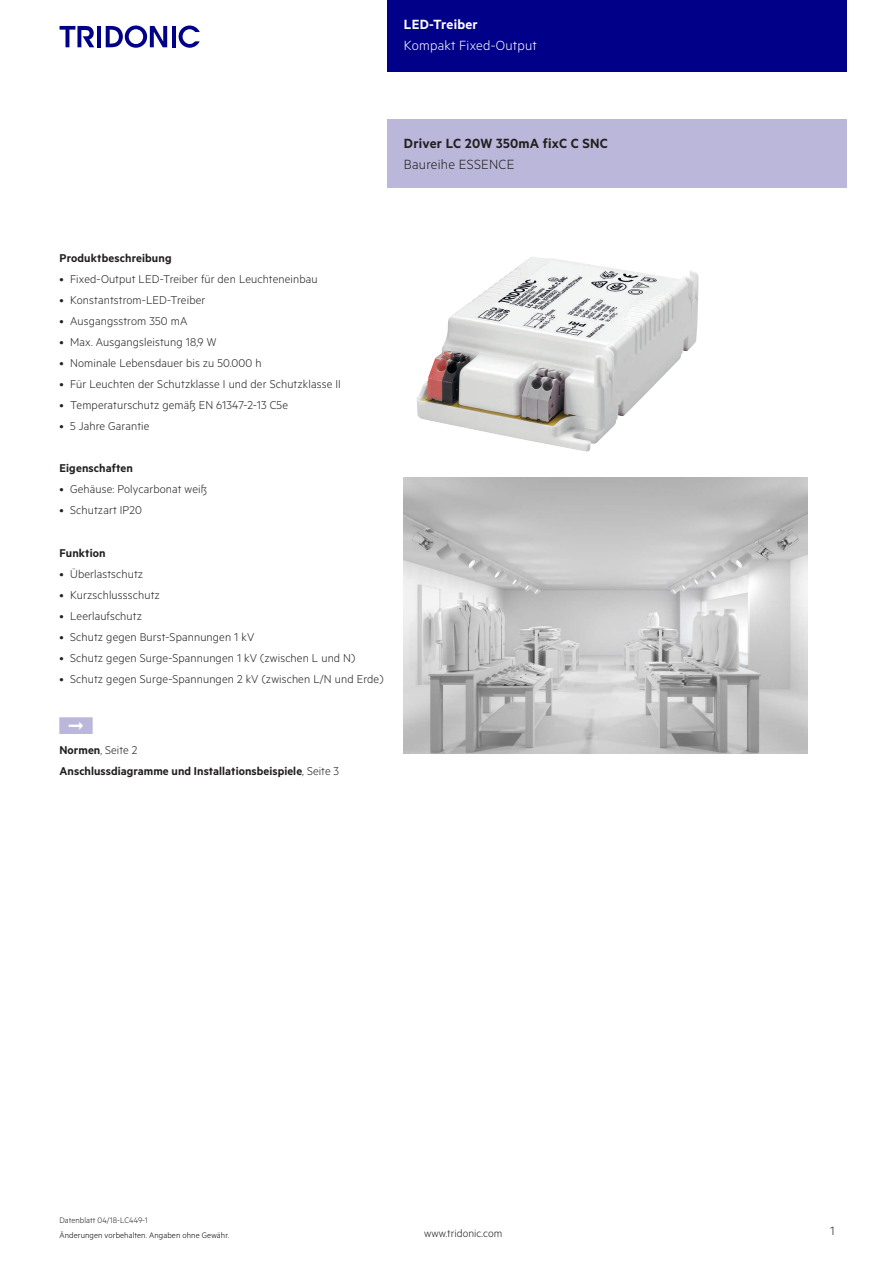
<style>
.page{position:relative;width:893px;height:1263px;background:#fff}
.page>*{position:absolute;margin:0;border:0;box-sizing:border-box;transform-origin:0 0}
.t1{font:15px "Tridonic Metric Print Semi";letter-spacing:.015em;color:#231f20}
.t2{font:15px "Tridonic Metric Print Light";letter-spacing:.015em;color:#fff}
.t3{font:15px "Tridonic Metric Print Light";letter-spacing:.015em;color:#231f20}
.t4{font:15px "Tridonic Metric Print Semi";letter-spacing:.015em;color:#fff}
.t5{font:13.5px "Tridonic Metric Print Light";color:#231f20}
.t6{font:12.75px "Tridonic Metric Print Light";letter-spacing:.01em;color:#231f20}
.t7{font:12.75px "Tridonic Metric Print Semi";letter-spacing:.005em;color:#231f20}
.t8{font:12px "Tridonic Metric Print Light";letter-spacing:.005em;color:#231f20}
.t9{font:9px "Tridonic Metric Print Light";letter-spacing:.01em;color:#000}
.t10{font:9px "Tridonic Metric Print Light";letter-spacing:.005em;color:#231f20}
.s1{font-family:"Tridonic Metric Print Semi"}
.s2{font-family:"Tridonic Metric Print Light"}
</style>
<div class="page">
<div style="left:387px;top:0;width:459px;height:72px;background:#008"></div>
<hr style="left:97px;top:26px;width:4px;height:21px;background:#008">
<svg style="left:106px;top:26px;width:61px;height:22px"></svg>
<hr style="left:172px;top:26px;width:3px;height:21px;background:#008">
<svg style="left:179px;top:26px;width:21px;height:22px"></svg>
<svg style="left:60px;top:26px;width:34px;height:21px"></svg>
<div style="left:387px;top:119px;width:459px;height:68px;background:#bbb7da"></div>
<img style="left:417px;top:257px;width:281px;height:195px">
<img style="left:404px;top:477px;width:404px;height:276px">
<p class="t4" style="left:404px;top:15px;width:75px">LED-Treiber</p>
<p class="t2" style="left:404px;top:37px;width:135px">Kompakt Fixed-Output</p>
<p class="t1" style="left:404px;top:134px;width:206px">Driver LC 20W 350mA fixC C SNC</p>
<p class="t3" style="left:404px;top:156px;width:112px">Baureihe ESSENCE</p>
<p class="t7" style="left:60px;top:250px;width:114px">Produktbeschreibung</p>
<p class="t6" style="left:60px;top:271px;width:260px">• Fixed-Output LED-Treiber für den Leuchteneinbau</p>
<p class="t6" style="left:60px;top:292px;width:147px">• Konstantstrom-LED-Treiber</p>
<p class="t6" style="left:60px;top:313px;width:129px">• Ausgangsstrom 350 mA</p>
<p class="t6" style="left:60px;top:334px;width:158px">• Max. Ausgangsleistung 18,9 W</p>
<p class="t6" style="left:60px;top:355px;width:203px">• Nominale Lebensdauer bis zu 50.000 h</p>
<p class="t6" style="left:60px;top:376px;width:283px">• Für Leuchten der Schutzklasse I und der Schutzklasse II</p>
<p class="t6" style="left:60px;top:397px;width:230px">• Temperaturschutz gemäß EN 61347-2-13 C5e</p>
<p class="t6" style="left:60px;top:418px;width:92px">• 5 Jahre Garantie</p>
<p class="t7" style="left:60px;top:460px;width:75px">Eigenschaften</p>
<p class="t6" style="left:60px;top:482px;width:149px">• Gehäuse: Polycarbonat weiß</p>
<p class="t6" style="left:60px;top:503px;width:84px">• Schutzart IP20</p>
<p class="t7" style="left:60px;top:545px;width:48px">Funktion</p>
<p class="t6" style="left:60px;top:566px;width:85px">• Überlastschutz</p>
<p class="t6" style="left:60px;top:587px;width:102px">• Kurzschlussschutz</p>
<p class="t6" style="left:60px;top:608px;width:84px">• Leerlaufschutz</p>
<p class="t6" style="left:60px;top:629px;width:196px">• Schutz gegen Burst-Spannungen 1 kV</p>
<p class="t6" style="left:60px;top:650px;width:297px">• Schutz gegen Surge-Spannungen 1 kV (zwischen L und N)</p>
<p class="t6" style="left:60px;top:672px;width:325px">• Schutz gegen Surge-Spannungen 2 kV (zwischen L/N und Erde)</p>
<p class="t6" style="left:60px;top:743px;width:79px"><span class="s1">Normen</span>, Seite 2</p>
<p class="t7" style="left:60px;top:764px;width:281px">Anschlussdiagramme und Installationsbeispiele<span class="s2">, Seite 3</span></p>
<p class="t10" style="left:60px;top:1215px;width:90px">Datenblatt 04/18-LC449-1</p>
<p class="t9" style="left:60px;top:1229px;width:171px">Änderungen vorbehalten. Angaben ohne Gewähr.</p>
<p class="t8" style="left:424px;top:1227px;width:80px">www.tridonic.com</p>
<p class="t5" style="left:830px;top:1223px;width:6px">1</p>
</div>
